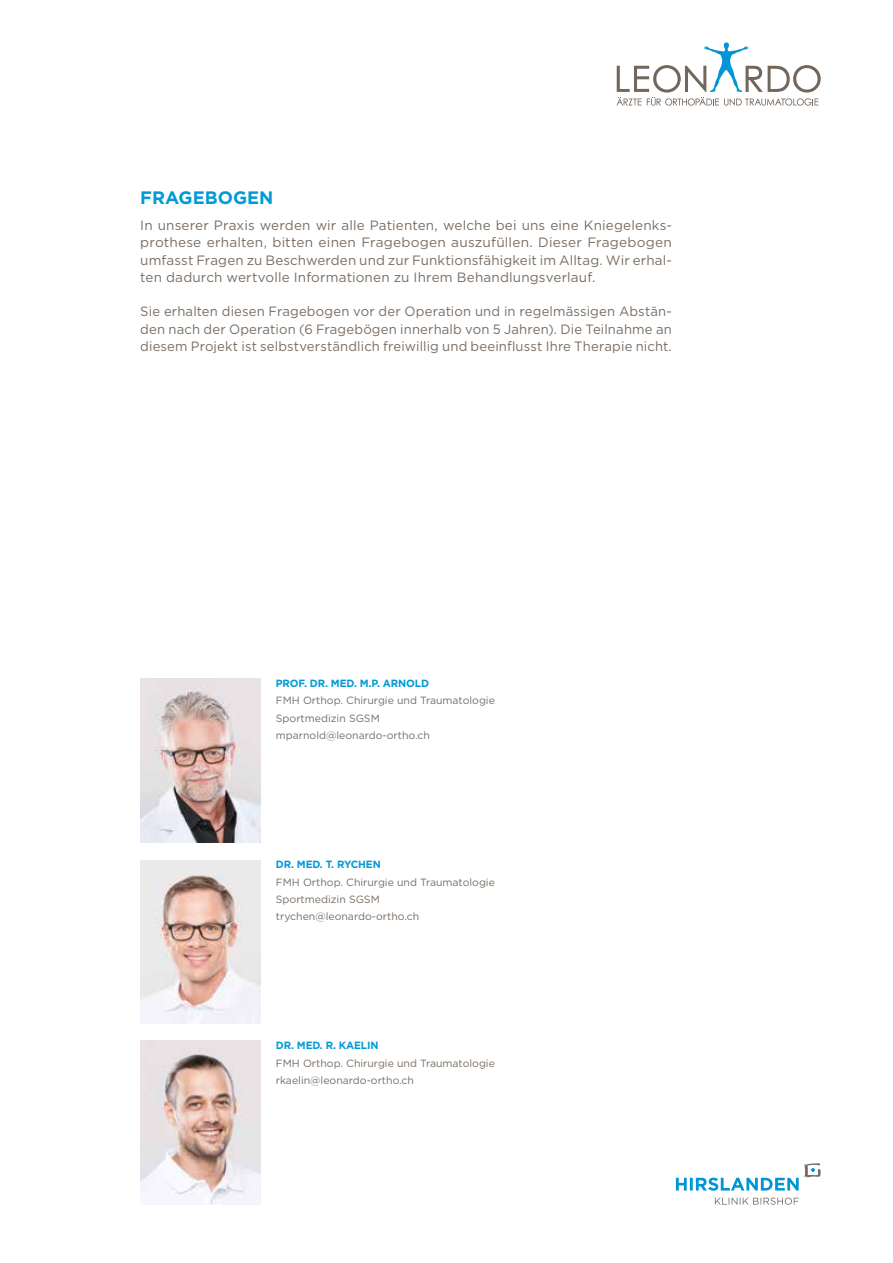
<style>
.page{position:relative;width:893px;height:1263px;background:#fff}
.page>*{position:absolute;margin:0;border:0;box-sizing:border-box;transform-origin:0 0}
.t1{font:700 18px "Gotham";color:#009ad7}
.t2{font:13.5px/17.2px "Gotham";letter-spacing:.01em;color:#796d63}
.t3{font:10.5px/17.2px "Gotham";color:#796d63}
.t4{font:700 10.5px "Gotham";letter-spacing:-.01em;color:#009ad7}
</style>
<div class="page">
<svg style="left:676px;top:1163px;width:145px;height:28px"></svg>
<svg style="left:715px;top:1197px;width:84px;height:8px"></svg>
<svg style="left:616px;top:43px;width:205px;height:63px"></svg>
<img style="left:140px;top:678px;width:121px;height:164px">
<img style="left:140px;top:860px;width:121px;height:163px">
<img style="left:140px;top:1041px;width:121px;height:164px">
<h1 class="t1" style="left:140px;top:187px;width:135px">FRAGEBOGEN</h1>
<p class="t2" style="left:140px;top:216px;width:533px">In unserer Praxis werden wir alle Patienten, welche bei uns eine Kniegelenks&shy;prothese erhalten, bitten einen Fragebogen auszufüllen. Dieser Fragebogen umfasst Fragen zu Beschwerden und zur Funktionsfähigkeit im Alltag. Wir erhal&shy;ten dadurch wertvolle Informationen zu Ihrem Behandlungsverlauf.</p>
<p class="t2" style="left:140px;top:303px;width:533px;text-align:justify">Sie erhalten diesen Fragebogen vor der Operation und in regelmässigen Abstän&shy;den nach der Operation (6 Fragebögen innerhalb von 5 Jahren). Die Teilnahme an diesem Projekt ist selbstverständlich freiwillig und beeinflusst Ihre Therapie nicht.</p>
<p class="t4" style="left:276px;top:677px;width:155px">PROF. DR. MED. M.P. ARNOLD</p>
<p class="t3" style="left:276px;top:692px;width:221px">FMH Orthop. Chirurgie und Traumatologie<br>Sportmedizin SGSM mparnold@leonardo-ortho.ch</p>
<p class="t4" style="left:276px;top:858px;width:106px">DR. MED. T. RYCHEN</p>
<p class="t3" style="left:276px;top:873px;width:221px">FMH Orthop. Chirurgie und Traumatologie<br>Sportmedizin SGSM trychen@leonardo-ortho.ch</p>
<p class="t4" style="left:276px;top:1040px;width:104px">DR. MED. R. KAELIN</p>
<p class="t3" style="left:276px;top:1054px;width:221px">FMH Orthop. Chirurgie und Traumatologie rkaelin@leonardo-ortho.ch</p>
</div>
